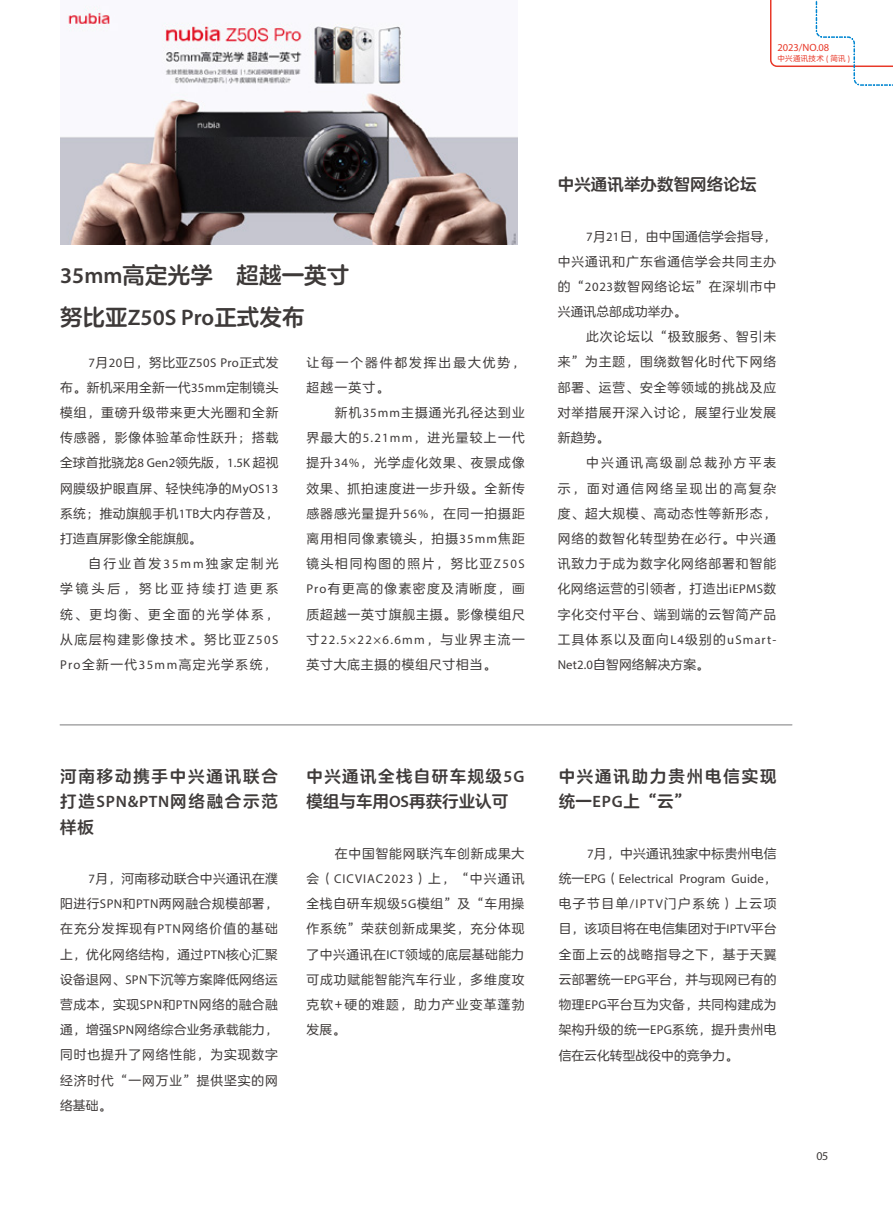
<style>
.page{position:relative;width:893px;height:1212px;background:#fff}
.page>*{position:absolute;margin:0;border:0;box-sizing:border-box;transform-origin:0 0}
.t1{font:22.5px/42px "FZLANTY ZHONGCUJW GB1 0";letter-spacing:.005em;color:#3e3a39}
.t2{font:16.5px/25.2px "FZLANTY ZHONGCUJW GB1 0";letter-spacing:.085em;color:#3f3b3a;text-align:justify}
.t3{font:16.5px/25.2px "FZLANTY ZHONGCUJW GB1 0";letter-spacing:.11em;color:#3e3a39}
.t4{font:16.5px "FZLANTY ZHONGCUJW GB1 0";letter-spacing:.02em;color:#3e3a39}
.t5{font:12.75px/25.2px "FZLANTY JW GB1 0";letter-spacing:.075em;color:#3e3a39;text-align:justify}
.t6{font:12.75px "Myriad Pro";letter-spacing:.015em;color:#3e3a39}
.t7{font:12.75px "Myriad Pro";letter-spacing:.075em;color:#3e3a39}
.t8{font:12.75px/25.2px "FZLANTY JW GB1 0";letter-spacing:.15em;color:#3e3a39}
.t9{font:12.75px "Myriad Pro";letter-spacing:.035em;color:#3e3a39}
.t10{font:12.75px "FZLANTY JW GB1 0";letter-spacing:.025em;color:#3e3a39}
.t11{font:12px "Myriad Pro";color:#3e3a39}
.t12{font:10.5px "Myriad Pro";color:#e83929}
.t13{font:7.5px "FZLANTY JW GB1 0";letter-spacing:.04em;color:#e83929}
.s1{font-family:"Myriad Pro";font-weight:600}
.s2{font-family:"Myriad Pro"}
.s3{font-family:"FZLANTY JW GB1 0"}
.s4{font-family:"Myriad Pro";font-weight:600;color:#3f3b3a}
</style>
<div class="page">
<img style="left:60px;top:5px;width:458px;height:239px">
<svg style="left:770px;top:0;width:123px;height:86px"></svg>
<hr style="left:60px;top:724px;width:732px;height:1px;background:#89898a">
<p class="t12" style="left:777px;top:41px;width:53px">2023/NO.08</p>
<p class="t13" style="left:777px;top:54px;width:74px">中兴通讯技术 ( 简讯 )</p>
<h1 class="t1" style="left:60px;top:255px;width:291px"><span class="s1">35mm</span>高定光学 超越一英寸努比亚<span class="s1">Z50S Pro</span>正式发布</h1>
<p class="t8" style="left:306px;top:350px;width:220px">让每一个器件都发挥出最大优势，超越一英寸。</p>
<p class="t5" style="left:306px;top:400px;width:220px;text-indent:28px">新机<span class="s2">35mm</span>主摄通光孔径达到业界最大的<span class="s2">5.21mm</span>，进光量较上一代提升<span class="s2">34%</span>，光学虚化效果、夜景成像效果、抓拍速度进一步升级。全新传感器感光量提升<span class="s2">56%</span>，在同一拍摄距离用相同像素镜头，拍摄<span class="s2">35mm</span>焦距镜头相同构图的照片，努比亚<span class="s2">Z50S Pro</span>有更高的像素密度及清晰度，画质超越一英寸旗舰主摄。影像模组尺</p>
<p class="t6" style="left:306px;top:632px;width:220px"><span class="s3">寸</span>22.5×22×6.6mm<span class="s3">，与业界主流一</span></p>
<p class="t5" style="left:306px;top:652px;width:191px">英寸大底主摄的模组尺寸相当。</p>
<p class="t9" style="left:89px;top:354px;width:191px">7<span class="s3">月</span>20<span class="s3">日，努比亚</span>Z50S Pro<span class="s3">正式发</span></p>
<p class="t5" style="left:60px;top:375px;width:220px">布。新机采用全新一代<span class="s2">35mm</span>定制镜头模组，重磅升级带来更大光圈和全新传感器，影像体验革命性跃升；搭载全球首批骁龙<span class="s2">8 Gen2</span>领先版，<span class="s2">1.5K</span> 超视网膜级护眼直屏、轻快纯净的<span class="s2">MyOS13</span>系统；推动旗舰手机<span class="s2">1TB</span>大内存普及，打造直屏影像全能旗舰。</p>
<p class="t5" style="left:60px;top:552px;width:220px;text-indent:28px">自行业首发<span class="s2">35mm</span>独家定制光学镜头后，努比亚持续打造更系统、更均衡、更全面的光学体系，从底层构建影像技术。努比亚<span class="s2">Z50S Pro</span>全新一代<span class="s2">35mm</span>高定光学系统，</p>
<p class="t4" style="left:558px;top:175px;width:200px">中兴通讯举办数智网络论坛</p>
<p class="t5" style="left:558px;top:224px;width:220px;text-indent:28px"><span class="s2">7</span>月<span class="s2">21</span>日，由中国通信学会指导，中兴通讯和广东省通信学会共同主办的“<span class="s2">2023</span>数智网络论坛”在深圳市中兴通讯总部成功举办。</p>
<p class="t5" style="left:558px;top:325px;width:220px;text-indent:28px">此次论坛以“极致服务、智引未来”为主题，围绕数智化时代下网络部署、运营、安全等领域的挑战及应对举措展开深入讨论，展望行业发展新趋势。</p>
<p class="t5" style="left:558px;top:451px;width:220px;text-indent:28px">中兴通讯高级副总裁孙方平表示，面对通信网络呈现出的高复杂度、超大规模、高动态性等新形态，网络的数智化转型势在必行。中兴通讯致力于成为数字化网络部署和智能化网络运营的引领者，打造出<span class="s2">iEPMS</span>数字化交付平台、端到端的云智简产品工具体系以及面向<span class="s2">L4</span>级别的<span class="s2">uSmart-Net2.0</span>自智网络解决方案。</p>
<p class="t2" style="left:60px;top:764px;width:219px">河南移动携手中兴通讯联合打造<span class="s1">SPN&amp;PTN</span>网络融合示范样板</p>
<p class="t5" style="left:60px;top:866px;width:219px;text-indent:28px"><span class="s2">7</span>月，河南移动联合中兴通讯在濮阳进行<span class="s2">SPN</span>和<span class="s2">PTN</span>两网融合规模部署，在充分发挥现有<span class="s2">PTN</span>网络价值的基础上，优化网络结构，通过<span class="s2">PTN</span>核心汇聚设备退网、<span class="s2">SPN</span>下沉等方案降低网络运营成本，实现<span class="s2">SPN</span>和<span class="s2">PTN</span>网络的融合融通，增强<span class="s2">SPN</span>网络综合业务承载能力，同时也提升了网络性能，为实现数字经济时代“一网万业”提供坚实的网络基础。</p>
<p class="t2" style="left:306px;top:764px;width:219px">中兴通讯全栈自研车规级<span class="s1">5G</span>模组与车用<span class="s1">OS</span>再获行业认可</p>
<p class="t5" style="left:335px;top:841px;width:191px">在中国智能网联汽车创新成果大</p>
<p class="t7" style="left:306px;top:871px;width:219px"><span class="s3">会（</span>CICVIAC2023<span class="s3">）上，“中兴通讯</span></p>
<p class="t5" style="left:306px;top:892px;width:219px">全栈自研车规级<span class="s2">5G</span>模组”及“车用操作系统”荣获创新成果奖，充分体现了中兴通讯在<span class="s2">ICT</span>领域的底层基础能力可成功赋能智能汽车行业，多维度攻克软+硬的难题，助力产业变革蓬勃发展。</p>
<p class="t3" style="left:559px;top:764px;width:219px">中兴通讯助力贵州电信实现统一<span class="s4">EPG</span>上“云”</p>
<p class="t10" style="left:587px;top:846px;width:191px"><span class="s2">7</span>月，中兴通讯独家中标贵州电信</p>
<p class="t6" style="left:559px;top:871px;width:219px"><span class="s3">统一</span>EPG<span class="s3">（</span>Eelectrical Program Guide<span class="s3">，</span></p>
<p class="t5" style="left:559px;top:892px;width:219px">电子节目单<span class="s2">/IPTV</span>门户系统）上云项目，该项目将在电信集团对于<span class="s2">IPTV</span>平台全面上云的战略指导之下，基于天翼云部署统一<span class="s2">EPG</span>平台，并与现网已有的物理<span class="s2">EPG</span>平台互为灾备，共同构建成为架构升级的统一<span class="s2">EPG</span>系统，提升贵州电信在云化转型战役中的竞争力。</p>
<p class="t11" style="left:816px;top:1148px;width:13px">05</p>
</div>
